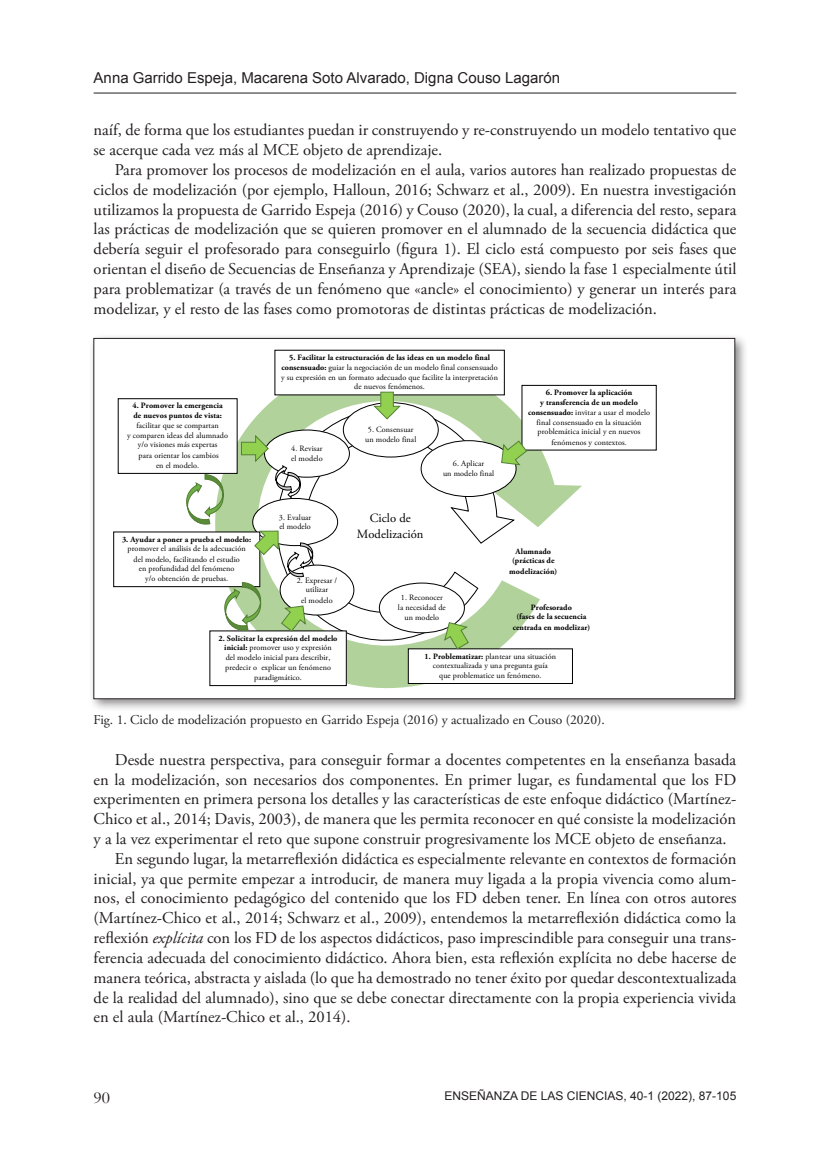
<style>
.page{position:relative;width:830px;height:1170px;background:#fff}
.page>*{position:absolute;margin:0;border:0;box-sizing:border-box;transform-origin:0 0}
.t1{font:18px "Perpetua";color:#231f20}
.Cuerpo{font:16.5px/19.8px "Adobe Garamond Pro";color:#231f20;text-align:justify}
.t2{font:15px "Arial";color:#231f20}
.pie_foto{font:13.5px "Adobe Garamond Pro";color:#231f20}
.t3{font:12.6px/15.6px "Adobe Garamond Pro";letter-spacing:.005em;color:#000;text-align:center}
.t4{font:12px "Arial";color:#231f20}
.t5{font:8.1px/9.8px "Adobe Garamond Pro";letter-spacing:.005em;color:#000;text-align:center}
.t6{font:700 8.1px/9.9px "Adobe Garamond Pro";letter-spacing:.005em;color:#000;text-align:center}
.s1{font-weight:700}
.s2{font-size:7.35px}
.s3{font-style:italic}
</style>
<div class="page">
<hr style="left:94px;top:93px;width:642px;height:1px;background:#231f20">
<div style="left:89px;top:333px;width:658px;height:379px;background:#231f20;opacity:.53"></div>
<div style="left:94px;top:338px;width:640px;height:360px;background:#fff"></div>
<svg style="left:209px;top:349px;width:372px;height:340px"></svg>
<svg style="left:243px;top:375px;width:288px;height:299px"></svg>
<div style="left:379px;top:583px;width:85px;height:49px;background:#fff;border-radius:50%"></div>
<div style="left:379px;top:582px;width:85px;height:51px;border:1px solid #000;border-radius:50%"></div>
<div style="left:280px;top:565px;width:74px;height:50px;background:#fff;border-radius:50%"></div>
<div style="left:280px;top:564px;width:74px;height:51px;border:1px solid #000;border-radius:50%"></div>
<div style="left:252px;top:498px;width:85px;height:47px;background:#fff;border-radius:50%"></div>
<div style="left:264px;top:430px;width:85px;height:47px;background:#fff;border-radius:50%"></div>
<div style="left:343px;top:402px;width:95px;height:55px;background:#fff;border-radius:50%"></div>
<div style="left:421px;top:440px;width:95px;height:56px;background:#fff;border-radius:50%"></div>
<div style="left:420px;top:440px;width:96px;height:57px;border:1px solid #000;border-radius:50%"></div>
<div style="left:408px;top:648px;width:164px;height:35px;background:#fff"></div>
<div style="left:210px;top:631px;width:136px;height:54px;background:#fff"></div>
<div style="left:113px;top:531px;width:147px;height:56px;border:1px solid #000"></div>
<div style="left:118px;top:398px;width:119px;height:75px;background:#fff"></div>
<div style="left:118px;top:398px;width:119px;height:75px;border:1px solid #000"></div>
<div style="left:275px;top:350px;width:229px;height:45px;background:#fff"></div>
<div style="left:521px;top:385px;width:135px;height:65px;background:#fff"></div>
<div style="left:521px;top:385px;width:135px;height:65px;border:1px solid #000"></div>
<svg style="left:436px;top:614px;width:39px;height:36px"></svg>
<svg style="left:182px;top:434px;width:132px;height:202px"></svg>
<svg style="left:373px;top:391px;width:28px;height:28px"></svg>
<svg style="left:492px;top:434px;width:39px;height:40px"></svg>
<p class="t2" style="left:94px;top:68px;width:468px">Anna Garrido Espeja, Macarena Soto Alvarado, Digna Couso Lagarón</p>
<p class="Cuerpo" style="left:94px;top:121px;width:644px">naíf, de forma que los estudiantes puedan ir construyendo y re-construyendo un modelo tentativo que se acerque cada vez más al MCE objeto de aprendizaje.</p>
<p class="Cuerpo" style="left:94px;top:160px;width:644px;text-indent:21px">Para promover los procesos de modelización en el aula, varios autores han realizado propuestas de ciclos de modelización (por ejemplo, Halloun, 2016; Schwarz et al., 2009). En nuestra investigación utilizamos la propuesta de Garrido Espeja (2016) y Couso (2020), la cual, a diferencia del resto, separa las prácticas de modelización que se quieren promover en el alumnado de la secuencia didáctica que debería seguir el profesorado para conseguirlo (figura 1). El ciclo está compuesto por seis fases que orientan el diseño de Secuencias de Enseñanza y Aprendizaje (SEA), siendo la fase 1 especialmente útil para problematizar (a través de un fenómeno que «ancle» el conocimiento) y generar un interés para modelizar, y el resto de las fases como promotoras de distintas prácticas de modelización.</p>
<p class="t5" style="left:127px;top:401px;width:102px"><span class="s1">4. Promover la emergencia<br>de nuevos puntos de vista: </span>facilitar que se compartan<br>y comparen ideas del alumnado y/o visiones más expertas</p>
<p class="t5" style="left:138px;top:451px;width:82px">para orientar los cambios en el modelo.</p>
<p class="t5" style="left:281px;top:353px;width:218px"><span class="s1">5. Facilitar la estructuración de las ideas en un modelo final consensuado:</span> guiar la negociación de un modelo final consensuado y su expresión en un formato adecuado que facilite la interpretación de nuevos fenómenos.</p>
<p class="t5" style="left:291px;top:444px;width:33px;text-align:left">4. Revisar el modelo</p>
<p class="t5" style="left:365px;top:424px;width:53px;line-height:10.4px">5. Consensuar un modelo final</p>
<p class="t5" style="left:443px;top:459px;width:53px">6. Aplicar<br>un modelo final</p>
<p class="t5" style="left:527px;top:388px;width:124px"><span class="s1">6. Promover la aplicación<br>y transferencia de un modelo consensuado:</span> invitar a usar el modelo final consensuado en la situación problemática inicial y en nuevos</p>
<p class="t5" style="left:551px;top:437px;width:76px">fenómenos y contextos<span class="s2">.</span></p>
<p class="t5" style="left:122px;top:534px;width:131px"><span class="s1">3. Ayudar a poner a prueba el modelo: </span>promover el análisis de la adecuación del modelo, facilitando el estudio<br>en profundidad del fenómeno<br>y/o obtención de pruebas.</p>
<p class="t5" style="left:279px;top:512px;width:34px;text-align:left">3. Evaluar el modelo</p>
<p class="t5" style="left:296px;top:575px;width:42px">2. Expresar / utilizar</p>
<p class="t5" style="left:301px;top:595px;width:33px">el modelo</p>
<p class="t5" style="left:218px;top:633px;width:120px"><span class="s1">2. Solicitar la expresión del modelo inicial:</span> promover uso y expresión del modelo inicial para describir, predecir o explicar un fenómeno paradigmático.</p>
<p class="t3" style="left:356px;top:511px;width:68px">Ciclo de<br>Modelización</p>
<p class="t6" style="left:509px;top:546px;width:50px">Alumnado (prácticas de modelización)</p>
<p class="t5" style="left:398px;top:593px;width:49px">1. Reconocer la necesidad de un modelo</p>
<p class="t6" style="left:512px;top:602px;width:79px">Profesorado<br>(fases de la secuencia centrada en modelizar)</p>
<p class="t5" style="left:424px;top:651px;width:133px"><span class="s1">1. Problematizar:</span> plantear una situación contextualizada y una pregunta guía<br>que problematice un fenómeno.</p>
<p class="pie_foto" style="left:94px;top:711px;width:512px">Fig. 1. Ciclo de modelización propuesto en Garrido Espeja (2016) y actualizado en Couso (2020).</p>
<p class="Cuerpo" style="left:94px;top:750px;width:644px;text-indent:21px">Desde nuestra perspectiva, para conseguir formar a docentes competentes en la enseñanza basada en la modelización, son necesarios dos componentes. En primer lugar, es fundamental que los FD experimenten en primera persona los detalles y las características de este enfoque didáctico (Martínez-Chico et al., 2014; Davis, 2003), de manera que les permita reconocer en qué consiste la modelización y a la vez experimentar el reto que supone construir progresivamente los MCE objeto de enseñanza.</p>
<p class="Cuerpo" style="left:94px;top:849px;width:644px;text-indent:21px">En segundo lugar, la metarreflexión didáctica es especialmente relevante en contextos de formación inicial, ya que permite empezar a introducir, de manera muy ligada a la propia vivencia como alum&shy;nos, el conocimiento pedagógico del contenido que los FD deben tener. En línea con otros autores (Martínez-Chico et al., 2014; Schwarz et al., 2009), entendemos la metarreflexión didáctica como la reflexión <span class="s3">explícita</span> con los FD de los aspectos didácticos, paso imprescindible para conseguir una trans&shy;ferencia adecuada del conocimiento didáctico. Ahora bien, esta reflexión explícita no debe hacerse de manera teórica, abstracta y aislada (lo que ha demostrado no tener éxito por quedar descontextualizada de la realidad del alumnado), sino que se debe conectar directamente con la propia experiencia vivida en el aula (Martínez-Chico et al., 2014).</p>
<p class="t1" style="left:94px;top:1085px;width:18px">90</p>
<p class="t4" style="left:444px;top:1088px;width:293px">ENSEÑANZA DE LAS CIENCIAS, 40-1 (2022), 87-105</p>
</div>
